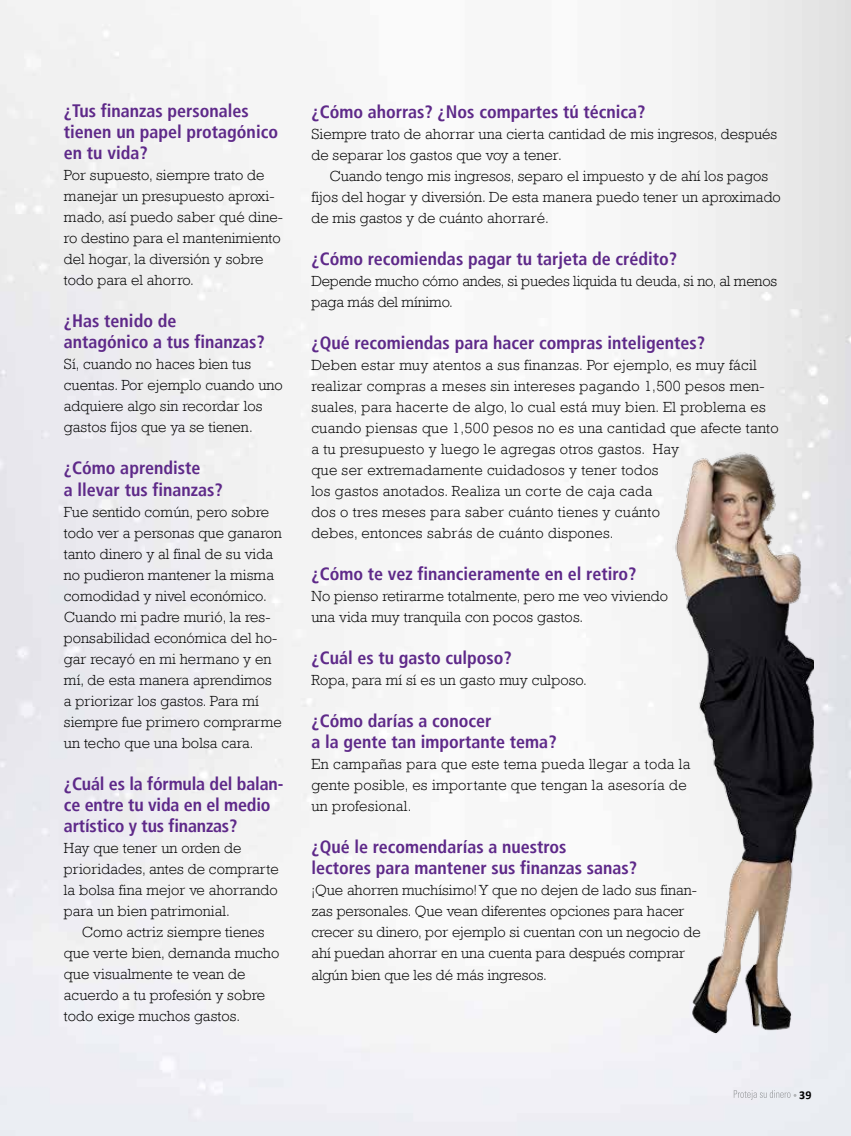
<style>
.page{position:relative;width:851px;height:1136px;background:#fff}
.page>*{position:absolute;margin:0;border:0;box-sizing:border-box;transform-origin:0 0}
.t1{font:700 condensed 18px/21px "Frutiger LT";color:#5e2989}
.t2{font:300 15px/21px "Rockwell";letter-spacing:.005em;color:#000}
.t3{font:700 12px "Calibri";color:#000}
</style>
<div class="page">
<img style="left:0;top:0;width:850px;height:1135px">
<svg style="left:733px;top:1090px;width:63px;height:9px"></svg>
<img style="left:654px;top:425px;width:159px;height:633px">
<p class="t1" style="left:64px;top:100px;width:215px">¿Tus finanzas personales tienen un papel protagónico en tu vida?</p>
<p class="t2" style="left:64px;top:164px;width:220px">Por supuesto, siempre trato de manejar un presupuesto aproxi&shy;mado, así puedo saber qué dine&shy;ro destino para el mantenimiento del hogar, la diversión y sobre todo para el ahorro.</p>
<p class="t1" style="left:64px;top:310px;width:202px">¿Has tenido de antagónico a tus finanzas?</p>
<p class="t2" style="left:64px;top:353px;width:220px">Sí, cuando no haces bien tus cuentas. Por ejemplo cuando uno adquiere algo sin recordar los gastos fijos que ya se tienen.</p>
<p class="t1" style="left:64px;top:457px;width:160px">¿Cómo aprendiste<br>a llevar tus finanzas?</p>
<p class="t2" style="left:64px;top:500px;width:219px">Fue sentido común, pero sobre todo ver a personas que ganaron tanto dinero y al final de su vida no pudieron mantener la misma comodidad y nivel económico.<br>Cuando mi padre murió, la res&shy;ponsabilidad económica del ho&shy;gar recayó en mi hermano y en mí, de esta manera aprendimos a priorizar los gastos. Para mí siempre fue primero comprarme un techo que una bolsa cara.</p>
<p class="t1" style="left:64px;top:772px;width:221px">¿Cuál es la fórmula del balan&shy;ce entre tu vida en el medio artístico y tus finanzas?</p>
<p class="t2" style="left:64px;top:836px;width:216px">Hay que tener un orden de prioridades, antes de comprarte la bolsa fina mejor ve ahorrando para un bien patrimonial.</p>
<p class="t2" style="left:64px;top:920px;width:217px;text-indent:18px">Como actriz siempre tienes que verte bien, demanda mucho que visualmente te vean de acuerdo a tu profesión y sobre todo exige muchos gastos.</p>
<p class="t1" style="left:311px;top:101px;width:335px">¿Cómo ahorras? ¿Nos compartes tú técnica?</p>
<p class="t2" style="left:311px;top:123px;width:467px">Siempre trato de ahorrar una cierta cantidad de mis ingresos, después de separar los gastos que voy a tener.</p>
<p class="t2" style="left:311px;top:165px;width:471px;text-indent:18px">Cuando tengo mis ingresos, separo el impuesto y de ahí los pagos fijos del hogar y diversión. De esta manera puedo tener un aproximado de mis gastos y de cuánto ahorraré.</p>
<p class="t1" style="left:311px;top:248px;width:367px">¿Cómo recomiendas pagar tu tarjeta de crédito?</p>
<p class="t2" style="left:311px;top:270px;width:467px">Depende mucho cómo andes, si puedes liquida tu deuda, si no, al menos paga más del mínimo.</p>
<p class="t1" style="left:311px;top:332px;width:395px">¿Qué recomiendas para hacer compras inteligentes?</p>
<p class="t2" style="left:311px;top:354px;width:469px">Deben estar muy atentos a sus finanzas. Por ejemplo, es muy fácil realizar compras a meses sin intereses pagando 1,500 pesos men&shy;suales, para hacerte de algo, lo cual está muy bien. El problema es cuando piensas que 1,500 pesos no es una cantidad que afecte tanto a tu presupuesto y luego le agregas otros gastos. Hay<br>que ser extremadamente cuidadosos y tener todos<br>los gastos anotados. Realiza un corte de caja cada<br>dos o tres meses para saber cuánto tienes y cuánto<br>debes, entonces sabrás de cuánto dispones.</p>
<p class="t1" style="left:311px;top:563px;width:326px">¿Cómo te vez financieramente en el retiro?</p>
<p class="t2" style="left:311px;top:585px;width:358px">No pienso retirarme totalmente, pero me veo viviendo una vida muy tranquila con pocos gastos.</p>
<p class="t1" style="left:311px;top:647px;width:202px">¿Cuál es tu gasto culposo?</p>
<p class="t2" style="left:311px;top:669px;width:277px">Ropa, para mí sí es un gasto muy culposo.</p>
<p class="t1" style="left:311px;top:710px;width:247px">¿Cómo darías a conocer<br>a la gente tan importante tema?</p>
<p class="t2" style="left:311px;top:753px;width:380px">En campañas para que este tema pueda llegar a toda la gente posible, es importante que tengan la asesoría de un profesional.</p>
<p class="t1" style="left:311px;top:836px;width:327px">¿Qué le recomendarías a nuestros<br>lectores para mantener sus finanzas sanas?</p>
<p class="t2" style="left:311px;top:879px;width:390px">¡Que ahorren muchísimo! Y que no dejen de lado sus finan&shy;zas personales. Que vean diferentes opciones para hacer crecer su dinero, por ejemplo si cuentan con un negocio de ahí puedan ahorrar en una cuenta para después comprar algún bien que les dé más ingresos.</p>
<p class="t3" style="left:799px;top:1086px;width:14px">39</p>
</div>
